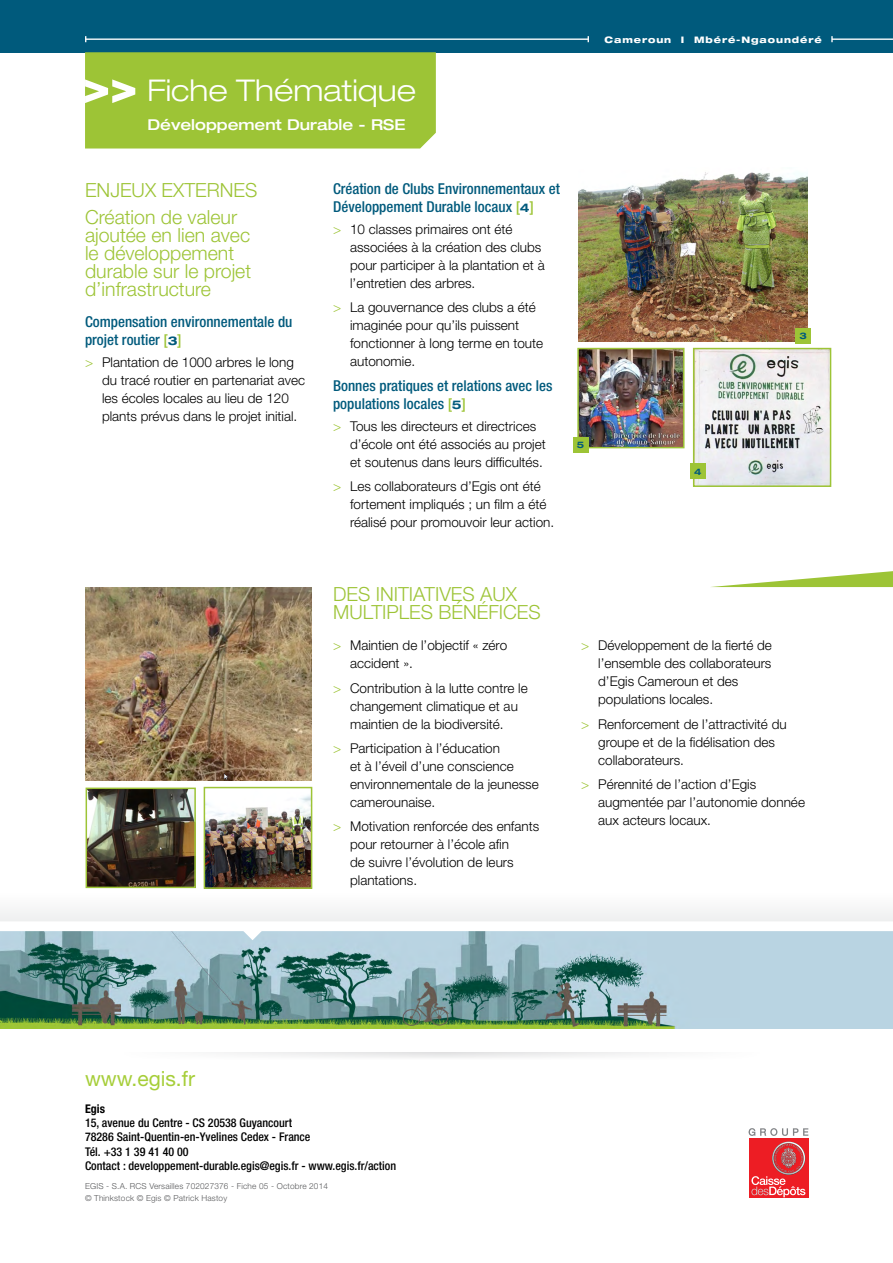
<style>
.page{position:relative;width:893px;height:1263px;background:#fff}
.page>*{position:absolute;margin:0;border:0;box-sizing:border-box;transform-origin:0 0}
.t1{font:300 expanded 30px "Helvetica Neue LT Pro";color:#fff}
.t2{font:21px "Helvetica Neue LT Pro";color:#a6ce39}
.t3{font:300 19.5px/18px "Helvetica Neue LT Pro";color:#9dc436}
.t4{font:500 condensed 15px/18px "Helvetica Neue LT Pro";color:#005a7c}
.t5{font:500 expanded 15px "Helvetica Neue LT Pro";color:#fff}
.t6{font:300 13.5px/18px "Helvetica Neue LT Pro";color:#000}
.t7{font:500 condensed 12px/14.2px "Helvetica Neue LT Pro";color:#000}
.t8{font:700 condensed 12px "Helvetica Neue LT Pro";color:#000}
.t9{font:800 expanded 9px "Helvetica Neue LT Pro";letter-spacing:.1em;color:#fff}
.t10{font:700 expanded 9px "Helvetica Neue LT Pro";color:#005a7c}
.t11{font:300 8.25px/12px "Helvetica Neue LT Pro";letter-spacing:.02em;color:#58595b}
.s1{color:#9dc436}
.s2{font-weight:700;font-stretch:expanded;font-size:12px}
</style>
<div class="page">
<svg style="left:224px;top:1052px;width:435px;height:6px;fill:#f1f1f1"></svg>
<div style="left:749px;top:1138px;width:59px;height:60px;background:#ed1d24"></div>
<svg style="left:751px;top:1142px;width:54px;height:55px"></svg>
<svg style="left:749px;top:1128px;width:59px;height:8px"></svg>
<div style="left:0;top:0;width:893px;height:52px;background:#005a7c"></div>
<div style="left:85px;top:52px;width:351px;height:97px;background:#9dc436"></div>
<hr style="left:86px;top:39px;width:502px;height:1px;background:#fff">
<hr style="left:832px;top:39px;width:61px;height:1px;background:#fff">
<svg style="left:831px;top:36px;width:2px;height:6px"></svg>
<div style="left:0;top:893px;width:893px;height:135px;background:#f6f6f7"></div>
<img style="left:1px;top:931px;width:892px;height:98px">
<svg style="left:242px;top:931px;width:21px;height:9px"></svg>
<div style="left:0;top:921px;width:893px;height:10px;background:#fff"></div>
<img style="left:696px;top:351px;width:132px;height:133px">
<div style="left:693px;top:348px;width:138px;height:139px;border:2px solid #9dc436"></div>
<img style="left:89px;top:790px;width:104px;height:95px">
<div style="left:86px;top:787px;width:110px;height:101px;border:2px solid #9dc436"></div>
<img style="left:580px;top:351px;width:101px;height:94px">
<div style="left:577px;top:348px;width:107px;height:100px;border:2px solid #9dc436"></div>
<img style="left:86px;top:587px;width:226px;height:193px">
<svg style="left:711px;top:571px;width:182px;height:16px"></svg>
<img style="left:579px;top:172px;width:229px;height:169px">
<img style="left:207px;top:795px;width:102px;height:91px">
<div style="left:204px;top:787px;width:108px;height:102px;border:2px solid #9dc436"></div>
<div style="left:795px;top:328px;width:16px;height:15px;background:#9dc436"></div>
<div style="left:573px;top:437px;width:15px;height:15px;background:#9dc436"></div>
<div style="left:690px;top:464px;width:16px;height:15px;background:#9dc436"></div>
<h1 class="t1" style="left:147px;top:71px;width:270px">Fiche Thématique</h1>
<p class="t5" style="left:147px;top:115px;width:260px">Développement Durable - RSE</p>
<h3 class="t3" style="left:85px;top:176px;width:174px;line-height:27px">Enjeux externes<br>Création de valeur</h3>
<h3 class="t3" style="left:85px;top:225px;width:168px">ajoutée en lien avec le développement durable sur le projet d’infrastructure</h3>
<p class="t4" style="left:85px;top:313px;width:209px">Compensation environnementale du projet routier <span class="s1">[</span><span class="s2">3</span><span class="s1">]</span></p>
<p class="t6" style="left:102px;top:353px;width:205px;text-indent:-17px"><span class="s1">&gt;</span> Plantation de 1000 arbres le long du tracé routier en partenariat avec les écoles locales au lieu de 120 plants prévus dans le projet initial.</p>
<p class="t4" style="left:333px;top:179px;width:228px">Création de Clubs Environnementaux et<br>Développement Durable locaux <span class="s1">[</span><span class="s2">4</span><span class="s1">]</span></p>
<p class="t6" style="left:350px;top:220px;width:196px;text-indent:-17px"><span class="s1">&gt;</span> 10 classes primaires ont été associées à la création des clubs pour participer à la plantation et à l’entretien des arbres.</p>
<p class="t6" style="left:350px;top:298px;width:195px;text-indent:-17px"><span class="s1">&gt;</span> La gouvernance des clubs a été imaginée pour qu’ils puissent fonctionner à long terme en toute autonomie.</p>
<p class="t4" style="left:333px;top:376px;width:221px">Bonnes pratiques et relations avec les populations locales <span class="s1">[</span><span class="s2">5</span><span class="s1">]</span></p>
<p class="t6" style="left:350px;top:417px;width:197px;text-indent:-17px"><span class="s1">&gt;</span> Tous les directeurs et directrices d’école ont été associés au projet et soutenus dans leurs difficultés.</p>
<p class="t6" style="left:350px;top:477px;width:206px;text-indent:-17px"><span class="s1">&gt;</span> Les collaborateurs d’Egis ont été fortement impliqués ; un film a été réalisé pour promouvoir leur action.</p>
<p class="t10" style="left:577px;top:439px;width:9px">5</p>
<p class="t9" style="left:605px;top:34px;width:219px">Cameroun I Mbéré-Ngaoundéré</p>
<p class="t10" style="left:694px;top:465px;width:9px">4</p>
<p class="t10" style="left:800px;top:330px;width:9px">3</p>
<h3 class="t3" style="left:333px;top:585px;width:209px">Des initiatives aux multiples bénéfices</h3>
<p class="t6" style="left:350px;top:636px;width:159px;text-indent:-17px"><span class="s1">&gt;</span> Maintien de l’objectif « zéro accident ».</p>
<p class="t6" style="left:333px;top:678px;width:196px;text-align:center"><span class="s1">&gt;</span> Contribution à la lutte contre le changement climatique et au maintien de la biodiversité.</p>
<p class="t6" style="left:350px;top:739px;width:190px;text-indent:-17px"><span class="s1">&gt;</span> Participation à l’éducation<br>et à l’éveil d’une conscience environnementale de la jeunesse camerounaise.</p>
<p class="t6" style="left:350px;top:817px;width:191px;text-indent:-17px"><span class="s1">&gt;</span> Motivation renforcée des enfants pour retourner à l’école afin<br>de suivre l’évolution de leurs plantations.</p>
<p class="t6" style="left:598px;top:636px;width:175px;text-indent:-17px"><span class="s1">&gt;</span> Développement de la fierté de l’ensemble des collaborateurs d’Egis Cameroun et des populations locales.</p>
<p class="t6" style="left:598px;top:714px;width:190px;text-indent:-17px"><span class="s1">&gt;</span> Renforcement de l’attractivité du groupe et de la fidélisation des collaborateurs.</p>
<p class="t6" style="left:598px;top:775px;width:208px;text-indent:-17px"><span class="s1">&gt;</span> Pérennité de l’action d’Egis augmentée par l’autonomie donnée aux acteurs locaux.</p>
<h2 class="t2" style="left:85px;top:1065px;width:111px">www.egis.fr</h2>
<p class="t8" style="left:85px;top:1101px;width:21px">Egis</p>
<p class="t7" style="left:85px;top:1115px;width:313px">15, avenue du Centre - CS 20538 Guyancourt<br>78286 Saint-Quentin-en-Yvelines Cedex - France<br>Tél. +33 1 39 41 40 00<br>Contact : developpement-durable.egis@egis.fr - www.egis.fr/action</p>
<p class="t11" style="left:85px;top:1180px;width:245px">EGIS - S.A. RCS Versailles 702027376 - Fiche 05 - Octobre 2014 © Thinkstock © Egis © Patrick Hastoy</p>
</div>
